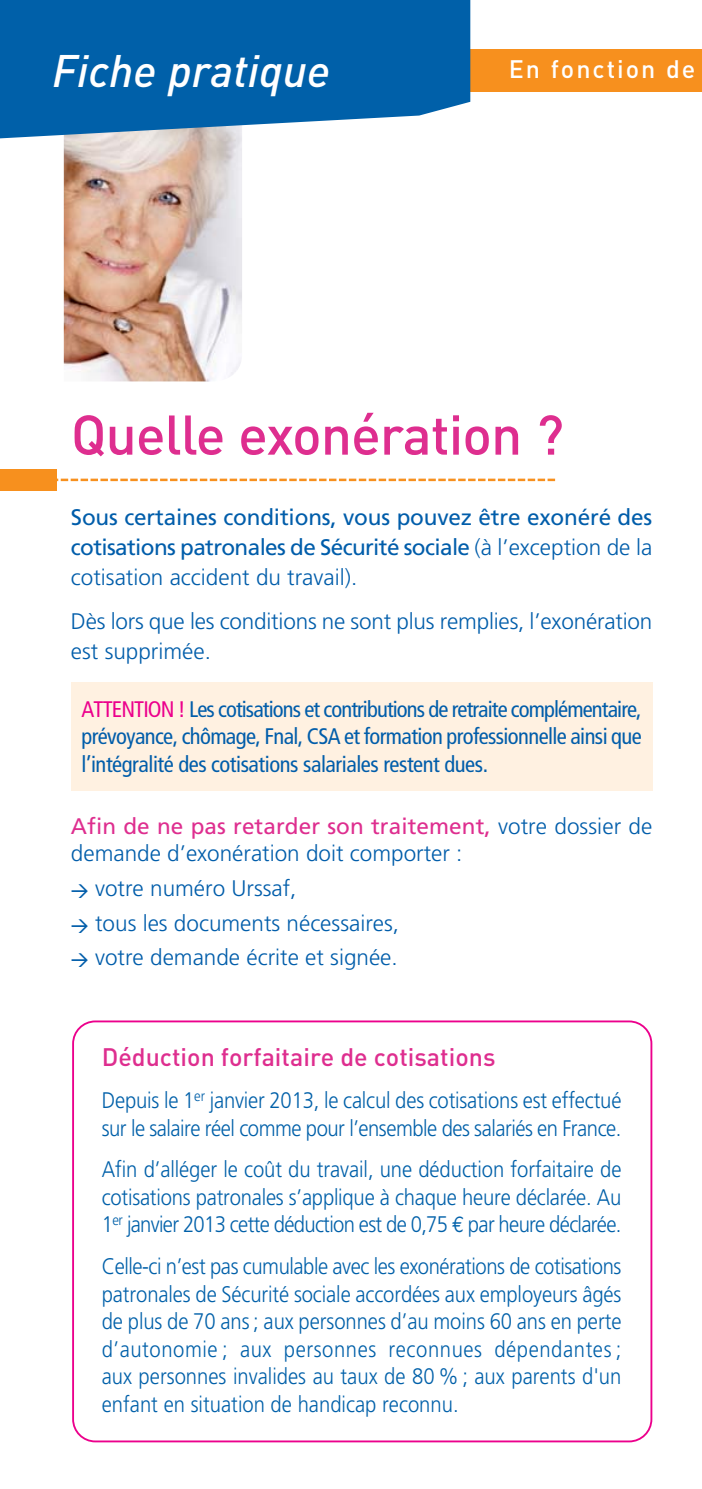
<style>
.page{position:relative;width:702px;height:1489px;background:#fff}
.page>*{position:absolute;margin:0;border:0;box-sizing:border-box;transform-origin:0 0}
.t1{font:500 55px "DIN";letter-spacing:-.015em;color:#de2e8f}
.t2{font:italic 500 45px "DINOT";color:#fff}
.t3{font:500 25px "DINOT";color:#de2e8f}
.t4{font:500 25px "DINOT";letter-spacing:.08em;color:#fff}
.t5{font:300 22.5px/27.5px "Frutiger LT Std";letter-spacing:-.01em;color:#0060a9;text-align:justify;scale:.9 1}
.t6{font:300 22.5px/30px "Frutiger LT Std";color:#005daa}
.t7{font:condensed 22.5px/27.5px "Frutiger LT Std";letter-spacing:-.02em;color:#005daa;text-align:justify}
.t8{font:22.5px/30px "Frutiger LT Std";letter-spacing:-.03em;color:#005daa;text-align:justify}
.s1{font-weight:300}
.s2{color:#ec008c}
.s3{font-weight:400;color:#de2e8f}
.s4{font-family:"DINOT";font-weight:500;font-size:17.5px}
.s5{font-family:"Euro Mono";font-weight:400}
</style>
<div class="page">
<div style="left:71px;top:682px;width:581px;height:109px;background:#fff1e1"></div>
<img style="left:64px;top:140px;width:178px;height:242px">
<svg style="left:57px;top:478px;width:498px;height:3px"></svg>
<div style="left:0;top:469px;width:57px;height:21px;background:#f7901e"></div>
<div style="left:466px;top:50px;width:236px;height:42px;background:#f7901e"></div>
<svg style="left:0;top:0;width:470px;height:140px;background:#1a6fb0"></svg>
<svg style="left:72px;top:1020px;width:580px;height:422px"></svg>
<h2 class="t2" style="left:52px;top:45px;width:280px">Fiche pratique</h2>
<p class="t4" style="left:509px;top:60px;width:188px">En fonction de</p>
<h1 class="t1" style="left:71px;top:415px;width:494px">Quelle exonération ?</h1>
<p class="t8" style="left:71px;top:502px;width:583px">Sous certaines conditions, vous pouvez être exonéré des cotisations patronales de Sécurité sociale <span class="s1">(à l’exception de la cotisation accident du travail).</span></p>
<p class="t6" style="left:71px;top:608px;width:583px">Dès lors que les conditions ne sont plus remplies, l’exonération est supprimée.</p>
<p class="t7" style="left:81px;top:696px;width:561px"><span class="s2">ATTENTION !</span> Les cotisations et contributions de retraite complémentaire, prévoyance, chômage, Fnal, CSA et formation professionnelle ainsi que l’intégralité des cotisations salariales restent dues.</p>
<p class="t6" style="left:71px;top:814px;width:583px;line-height:27.5px"><span class="s3">Afin de ne pas retarder son traitement,</span> votre dossier de demande d’exonération doit comporter :</p>
<p class="t6" style="left:71px;top:874px;width:227px"><span class="s4">→</span> votre numéro Urssaf,</p>
<p class="t6" style="left:71px;top:909px;width:330px"><span class="s4">→</span> tous les documents nécessaires,</p>
<p class="t6" style="left:71px;top:944px;width:328px"><span class="s4">→</span> votre demande écrite et signée.</p>
<p class="t3" style="left:102px;top:1048px;width:395px">Déduction forfaitaire de cotisations</p>
<p class="t5" style="left:102px;top:1088px;width:579px">Depuis le 1<sup>er</sup> janvier 2013, le calcul des cotisations est effectué sur le salaire réel comme pour l’ensemble des salariés en France.</p>
<p class="t5" style="left:102px;top:1157px;width:579px">Afin d’alléger le coût du travail, une déduction forfaitaire de cotisations patronales s’applique à chaque heure déclarée. Au 1<sup>er</sup> janvier 2013 cette déduction est de 0,75 <span class="s5">€</span> par heure déclarée.</p>
<p class="t5" style="left:102px;top:1254px;width:579px">Celle-ci n’est pas cumulable avec les exonérations de cotisations patronales de Sécurité sociale accordées aux employeurs âgés de plus de 70 ans ; aux personnes d’au moins 60 ans en perte d’autonomie ; aux personnes reconnues dépendantes ; aux personnes invalides au taux de 80 % ; aux parents d'un enfant en situation de handicap reconnu.</p>
</div>
